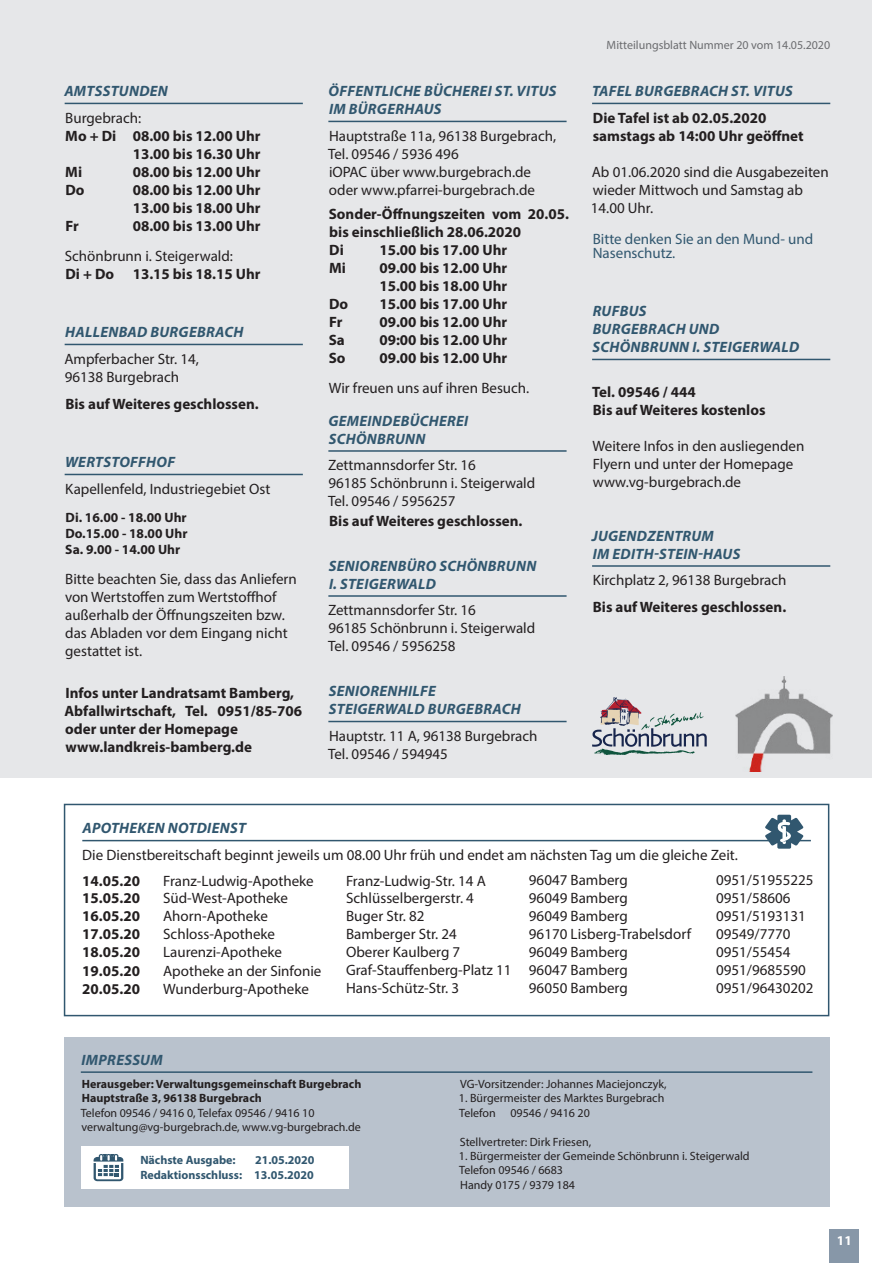
<style>
.page{position:relative;width:872px;height:1263px;background:#fff}
.page>*{position:absolute;margin:0;border:0;box-sizing:border-box;transform-origin:0 0}
.t1{font:15px/18px "Myriad Pro";color:#231f20}
.t2{font:700 15px/18px "Myriad Pro";color:#231f20}
.t3{font:italic 700 15px/18px "Myriad Pro";letter-spacing:.02em;color:#31576f}
.t4{font:15px/13.5px "Myriad Pro";color:#31576f}
.t5{font:700 13.5px/16.2px "Myriad Pro";color:#231f20;text-align:justify}
.t6{font:700 13.5px "Myriad Pro";color:#fff}
.t7{font:12px/14.4px "Myriad Pro";color:#231f20}
.t8{font:700 12px/14.4px "Myriad Pro";color:#231f20}
.t9{font:700 12px/14.4px "Myriad Pro";color:#31576f;text-align:right}
.t10{font:12px "Myriad Pro";color:#6c6d70}
</style>
<div class="page">
<div style="left:0;top:0;width:872px;height:778px;background:#e6e7e9"></div>
<div style="left:64px;top:1037px;width:765px;height:169px;background:#b9c2cd"></div>
<hr style="left:81px;top:1071px;width:731px;height:2px;background:#31576f">
<hr style="left:65px;top:103px;width:238px;height:1px;background:#31576f">
<hr style="left:65px;top:344px;width:238px;height:1px;background:#31576f">
<hr style="left:65px;top:474px;width:238px;height:1px;background:#31576f">
<hr style="left:328px;top:121px;width:238px;height:1px;background:#31576f">
<hr style="left:328px;top:450px;width:238px;height:2px;background:#31576f">
<hr style="left:328px;top:595px;width:238px;height:2px;background:#31576f">
<hr style="left:328px;top:721px;width:238px;height:1px;background:#31576f">
<hr style="left:592px;top:103px;width:238px;height:1px;background:#31576f">
<hr style="left:592px;top:359px;width:238px;height:1px;background:#31576f">
<hr style="left:592px;top:565px;width:238px;height:2px;background:#31576f">
<img style="left:735px;top:676px;width:98px;height:96px">
<svg style="left:592px;top:697px;width:114px;height:58px"></svg>
<div style="left:81px;top:1146px;width:268px;height:42px;background:#fff"></div>
<svg style="left:93px;top:1154px;width:30px;height:27px"></svg>
<hr style="left:82px;top:840px;width:729px;height:1px;background:#31576f">
<div style="left:64px;top:804px;width:765px;height:212px;border:2px solid #31576f"></div>
<svg style="left:765px;top:815px;width:38px;height:34px"></svg>
<div style="left:829px;top:1229px;width:30px;height:34px;background:#8797a8"></div>
<p class="t3" style="left:64px;top:82px;width:105px">AMTSSTUNDEN</p>
<p class="t1" style="left:65px;top:109px;width:77px">Burgebrach:</p>
<p class="t2" style="left:65px;top:126px;width:197px">Mo + Di 08.00 bis 12.00 Uhr</p>
<p class="t2" style="left:133px;top:144px;width:129px">13.00 bis 16.30 Uhr</p>
<p class="t2" style="left:65px;top:162px;width:18px">Mi</p>
<p class="t2" style="left:133px;top:162px;width:129px">08.00 bis 12.00 Uhr</p>
<p class="t2" style="left:65px;top:180px;width:21px">Do</p>
<p class="t2" style="left:133px;top:180px;width:129px">08.00 bis 12.00 Uhr<br>13.00 bis 18.00 Uhr</p>
<p class="t2" style="left:65px;top:216px;width:15px">Fr</p>
<p class="t2" style="left:133px;top:216px;width:129px">08.00 bis 13.00 Uhr</p>
<p class="t1" style="left:65px;top:247px;width:170px">Schönbrunn i. Steigerwald:</p>
<p class="t2" style="left:65px;top:264px;width:197px">Di + Do 13.15 bis 18.15 Uhr</p>
<p class="t3" style="left:65px;top:323px;width:180px">HALLENBAD BURGEBRACH</p>
<p class="t1" style="left:64px;top:350px;width:136px">Ampferbacher Str. 14,<br>96138 Burgebrach</p>
<p class="t2" style="left:65px;top:394px;width:195px">Bis auf Weiteres geschlossen.</p>
<p class="t3" style="left:65px;top:453px;width:111px">WERTSTOFFHOF</p>
<p class="t1" style="left:65px;top:480px;width:206px">Kapellenfeld, Industriegebiet Ost</p>
<p class="t5" style="left:65px;top:509px;width:124px">Di. 16.00 - 18.00 Uhr Do.15.00 - 18.00 Uhr Sa. 9.00 - 14.00 Uhr</p>
<p class="t1" style="left:65px;top:570px;width:233px">Bitte beachten Sie, dass das Anliefern von Wertstoffen zum Wertstoffhof außerhalb der Öffnungszeiten bzw. das Abladen vor dem Eingang nicht gestattet ist.</p>
<p class="t2" style="left:64px;top:684px;width:239px">Infos unter Landratsamt Bamberg,<br>Abfallwirtschaft, Tel. 0951/85-706 oder unter der Homepage www.landkreis-bamberg.de</p>
<p class="t3" style="left:328px;top:82px;width:229px">ÖFFENTLICHE BÜCHEREI ST. VITUS<br>IM BÜRGERHAUS</p>
<p class="t1" style="left:328px;top:127px;width:230px">Hauptstraße 11a, 96138 Burgebrach,<br>Tel. 09546 / 5936 496<br>iOPAC über www.burgebrach.de oder www.pfarrei-burgebrach.de</p>
<p class="t2" style="left:329px;top:204px;width:242px">Sonder-Öffnungszeiten vom 20.05. bis einschließlich 28.06.2020<br>Di</p>
<p class="t2" style="left:379px;top:240px;width:129px">15.00 bis 17.00 Uhr</p>
<p class="t2" style="left:329px;top:258px;width:18px">Mi</p>
<p class="t2" style="left:379px;top:258px;width:129px">09.00 bis 12.00 Uhr<br>15.00 bis 18.00 Uhr</p>
<p class="t2" style="left:329px;top:294px;width:21px">Do</p>
<p class="t2" style="left:379px;top:294px;width:129px">15.00 bis 17.00 Uhr</p>
<p class="t2" style="left:329px;top:312px;width:15px">Fr</p>
<p class="t2" style="left:379px;top:312px;width:129px">09.00 bis 12.00 Uhr</p>
<p class="t2" style="left:329px;top:330px;width:18px">Sa</p>
<p class="t2" style="left:379px;top:330px;width:129px">09:00 bis 12.00 Uhr</p>
<p class="t2" style="left:329px;top:348px;width:18px">So</p>
<p class="t2" style="left:379px;top:348px;width:129px">09.00 bis 12.00 Uhr</p>
<p class="t1" style="left:329px;top:379px;width:202px">Wir freuen uns auf ihren Besuch.</p>
<p class="t3" style="left:328px;top:411px;width:142px">GEMEINDEBÜCHEREI<br>SCHÖNBRUNN</p>
<p class="t1" style="left:328px;top:456px;width:209px">Zettmannsdorfer Str. 16<br>96185 Schönbrunn i. Steigerwald<br>Tel. 09546 / 5956257</p>
<p class="t2" style="left:329px;top:511px;width:195px">Bis auf Weiteres geschlossen.</p>
<p class="t3" style="left:329px;top:556px;width:209px">SENIORENBÜRO SCHÖNBRUNN<br>I. STEIGERWALD</p>
<p class="t1" style="left:328px;top:601px;width:209px">Zettmannsdorfer Str. 16<br>96185 Schönbrunn i. Steigerwald<br>Tel. 09546 / 5956258</p>
<p class="t3" style="left:329px;top:682px;width:193px">SENIORENHILFE<br>STEIGERWALD BURGEBRACH</p>
<p class="t1" style="left:328px;top:727px;width:211px">Hauptstr. 11 A, 96138 Burgebrach<br>Tel. 09546 / 594945</p>
<p class="t10" style="left:606px;top:37px;width:225px">Mitteilungsblatt Nummer 20 vom 14.05.2020</p>
<p class="t3" style="left:592px;top:82px;width:202px">TAFEL BURGEBRACH ST. VITUS</p>
<p class="t2" style="left:593px;top:108px;width:212px">Die Tafel ist ab 02.05.2020 samstags ab 14:00 Uhr geöffnet</p>
<p class="t1" style="left:591px;top:163px;width:239px">Ab 01.06.2020 sind die Ausgabezeiten wieder Mittwoch und Samstag ab<br>14.00 Uhr.</p>
<p class="t4" style="left:593px;top:232px;width:222px">Bitte denken Sie an den Mund- und<br>Nasenschutz.</p>
<p class="t3" style="left:592px;top:302px;width:208px">RUFBUS<br>BURGEBRACH UND<br>SCHÖNBRUNN I. STEIGERWALD</p>
<p class="t2" style="left:592px;top:382px;width:175px">Tel. 09546 / 444<br>Bis auf Weiteres kostenlos</p>
<p class="t1" style="left:592px;top:437px;width:213px">Weitere Infos in den ausliegenden<br>Flyern und unter der Homepage www.vg-burgebrach.de</p>
<p class="t3" style="left:591px;top:526px;width:150px">JUGENDZENTRUM<br>IM EDITH-STEIN-HAUS</p>
<p class="t1" style="left:593px;top:571px;width:195px">Kirchplatz 2, 96138 Burgebrach</p>
<p class="t2" style="left:593px;top:598px;width:195px">Bis auf Weiteres geschlossen.</p>
<p class="t3" style="left:82px;top:819px;width:165px">APOTHEKEN NOTDIENST</p>
<p class="t1" style="left:82px;top:846px;width:657px">Die Dienstbereitschaft beginnt jeweils um 08.00 Uhr früh und endet am nächsten Tag um die gleiche Zeit.</p>
<p class="t2" style="left:82px;top:871px;width:59px">14.05.20</p>
<p class="t1" style="left:163px;top:871px;width:152px">Franz-Ludwig-Apotheke</p>
<p class="t1" style="left:346px;top:871px;width:141px">Franz-Ludwig-Str. 14 A</p>
<p class="t1" style="left:529px;top:871px;width:100px">96047 Bamberg</p>
<p class="t1" style="left:716px;top:871px;width:99px">0951/51955225</p>
<p class="t2" style="left:82px;top:889px;width:59px">15.05.20</p>
<p class="t1" style="left:163px;top:889px;width:126px">Süd-West-Apotheke</p>
<p class="t1" style="left:346px;top:889px;width:129px">Schlüsselbergerstr. 4</p>
<p class="t1" style="left:529px;top:889px;width:100px">96049 Bamberg</p>
<p class="t1" style="left:716px;top:889px;width:76px">0951/58606</p>
<p class="t2" style="left:82px;top:907px;width:59px">16.05.20</p>
<p class="t1" style="left:163px;top:907px;width:106px">Ahorn-Apotheke</p>
<p class="t1" style="left:346px;top:907px;width:80px">Buger Str. 82</p>
<p class="t1" style="left:529px;top:907px;width:100px">96049 Bamberg</p>
<p class="t1" style="left:716px;top:907px;width:91px">0951/5193131</p>
<p class="t2" style="left:82px;top:925px;width:59px">17.05.20</p>
<p class="t1" style="left:163px;top:925px;width:113px">Schloss-Apotheke</p>
<p class="t1" style="left:346px;top:925px;width:112px">Bamberger Str. 24</p>
<p class="t1" style="left:529px;top:925px;width:164px">96170 Lisberg-Trabelsdorf</p>
<p class="t1" style="left:716px;top:925px;width:76px">09549/7770</p>
<p class="t2" style="left:82px;top:943px;width:59px">18.05.20</p>
<p class="t1" style="left:163px;top:943px;width:120px">Laurenzi-Apotheke</p>
<p class="t1" style="left:346px;top:943px;width:116px">Oberer Kaulberg 7</p>
<p class="t1" style="left:529px;top:943px;width:100px">96049 Bamberg</p>
<p class="t1" style="left:716px;top:943px;width:76px">0951/55454</p>
<p class="t2" style="left:82px;top:961px;width:59px">19.05.20</p>
<p class="t1" style="left:163px;top:961px;width:160px">Apotheke an der Sinfonie</p>
<p class="t1" style="left:346px;top:961px;width:283px">Graf-Stauffenberg-Platz 11 96047 Bamberg</p>
<p class="t1" style="left:716px;top:961px;width:91px">0951/9685590</p>
<p class="t2" style="left:82px;top:979px;width:59px">20.05.20</p>
<p class="t1" style="left:163px;top:979px;width:147px">Wunderburg-Apotheke</p>
<p class="t1" style="left:346px;top:979px;width:115px">Hans-Schütz-Str. 3</p>
<p class="t1" style="left:529px;top:979px;width:100px">96050 Bamberg</p>
<p class="t1" style="left:716px;top:979px;width:99px">0951/96430202</p>
<p class="t3" style="left:81px;top:1050px;width:83px">IMPRESSUM</p>
<p class="t8" style="left:82px;top:1076px;width:281px">Herausgeber: Verwaltungsgemeinschaft Burgebrach<br>Hauptstraße 3, 96138 Burgebrach</p>
<p class="t7" style="left:81px;top:1105px;width:282px">Telefon 09546 / 9416 0, Telefax 09546 / 9416 10 verwaltung@vg-burgebrach.de, www.vg-burgebrach.de</p>
<p class="t9" style="left:140px;top:1153px;width:97px">Nächste Ausgabe:</p>
<p class="t9" style="left:140px;top:1153px;width:176px">21.05.2020<br>Redaktionsschluss: 13.05.2020</p>
<p class="t7" style="left:460px;top:1076px;width:208px">VG-Vorsitzender: Johannes Maciejonczyk,</p>
<p class="t7" style="left:459px;top:1091px;width:207px">1. Bürgermeister des Marktes Burgebrach<br>Telefon 09546 / 9416 20</p>
<p class="t7" style="left:460px;top:1134px;width:133px">Stellvertreter: Dirk Friesen,</p>
<p class="t7" style="left:459px;top:1148px;width:292px">1. Bürgermeister der Gemeinde Schönbrunn i. Steigerwald<br>Telefon 09546 / 6683<br>Handy 0175 / 9379 184</p>
<p class="t6" style="left:837px;top:1231px;width:16px">11</p>
</div>
